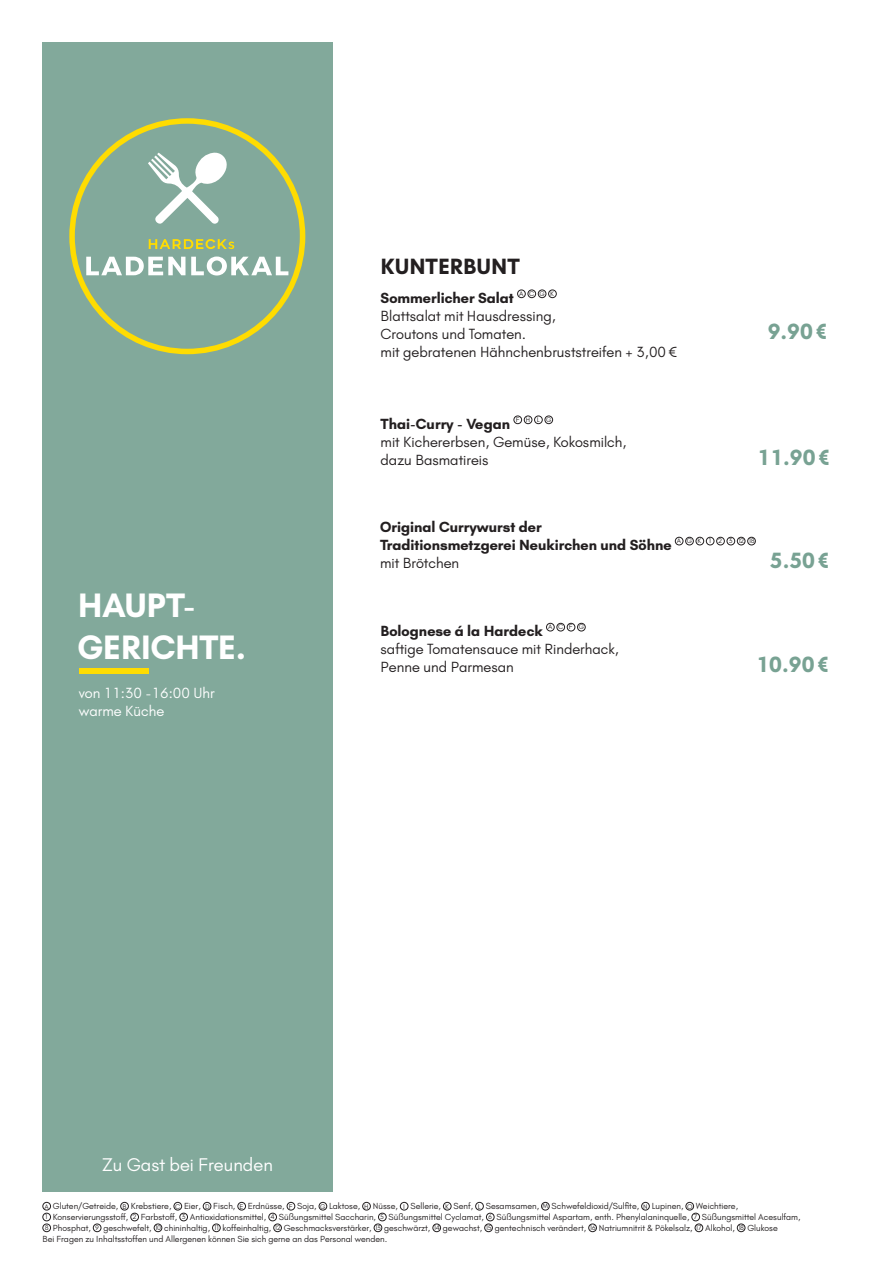
<style>
.page{position:relative;width:893px;height:1263px;background:#fff}
.page>*{position:absolute;margin:0;border:0;box-sizing:border-box;transform-origin:0 0}
.t1{font:700 34.5px/42px "Glacial Indifference";letter-spacing:-.01em;color:#fff}
.t2{font:700 22.5px "Glacial Indifference";color:#78a293}
.t3{font:700 22.5px "Glacial Indifference";color:#231f20}
.t4{font:18.75px "Glacial Indifference";color:#fff}
.t5{font:15px/18px "Glacial Indifference";color:#231f20}
.t6{font:700 15px/18px "Glacial Indifference";color:#231f20}
.t7{font:15px/18px "Glacial Indifference";color:#fff}
.t8{font:9px/10.8px "Glacial Indifference";color:#231f20}
.t9{font:6.9px "Glacial Indifference";letter-spacing:.805em;color:#231f20}
.s1{font-size:6.9px}
</style>
<div class="page">
<div style="left:43px;top:43px;width:290px;height:1149px;background:#82a99b"></div>
<div style="left:43px;top:1202px;width:8px;height:8px;border:1px solid #231f20;border-radius:50%"></div>
<div style="left:120px;top:1202px;width:9px;height:8px;border:1px solid #231f20;border-radius:50%"></div>
<div style="left:174px;top:1202px;width:8px;height:8px;border:1px solid #231f20;border-radius:50%"></div>
<div style="left:203px;top:1202px;width:8px;height:8px;border:1px solid #231f20;border-radius:50%"></div>
<div style="left:237px;top:1202px;width:9px;height:8px;border:1px solid #231f20;border-radius:50%"></div>
<div style="left:287px;top:1202px;width:8px;height:8px;border:1px solid #231f20;border-radius:50%"></div>
<div style="left:319px;top:1202px;width:8px;height:8px;border:1px solid #231f20;border-radius:50%"></div>
<div style="left:362px;top:1202px;width:9px;height:8px;border:1px solid #231f20;border-radius:50%"></div>
<div style="left:400px;top:1202px;width:8px;height:8px;border:1px solid #231f20;border-radius:50%"></div>
<div style="left:443px;top:1202px;width:8px;height:8px;border:1px solid #231f20;border-radius:50%"></div>
<div style="left:475px;top:1202px;width:9px;height:8px;border:1px solid #231f20;border-radius:50%"></div>
<div style="left:541px;top:1202px;width:9px;height:8px;border:1px solid #231f20;border-radius:50%"></div>
<div style="left:641px;top:1202px;width:9px;height:8px;border:1px solid #231f20;border-radius:50%"></div>
<div style="left:686px;top:1202px;width:8px;height:8px;border:1px solid #231f20;border-radius:50%"></div>
<div style="left:43px;top:1213px;width:8px;height:8px;border:1px solid #231f20;border-radius:50%"></div>
<div style="left:130px;top:1213px;width:9px;height:8px;border:1px solid #231f20;border-radius:50%"></div>
<div style="left:179px;top:1213px;width:9px;height:8px;border:1px solid #231f20;border-radius:50%"></div>
<div style="left:268px;top:1213px;width:9px;height:8px;border:1px solid #231f20;border-radius:50%"></div>
<div style="left:378px;top:1213px;width:8px;height:8px;border:1px solid #231f20;border-radius:50%"></div>
<div style="left:486px;top:1213px;width:8px;height:8px;border:1px solid #231f20;border-radius:50%"></div>
<div style="left:692px;top:1213px;width:8px;height:8px;border:1px solid #231f20;border-radius:50%"></div>
<div style="left:43px;top:1224px;width:8px;height:8px;border:1px solid #231f20;border-radius:50%"></div>
<div style="left:93px;top:1224px;width:8px;height:8px;border:1px solid #231f20;border-radius:50%"></div>
<div style="left:154px;top:1224px;width:8px;height:8px;border:1px solid #231f20;border-radius:50%"></div>
<div style="left:212px;top:1224px;width:9px;height:8px;border:1px solid #231f20;border-radius:50%"></div>
<div style="left:273px;top:1224px;width:9px;height:8px;border:1px solid #231f20;border-radius:50%"></div>
<div style="left:374px;top:1224px;width:8px;height:8px;border:1px solid #231f20;border-radius:50%"></div>
<div style="left:433px;top:1224px;width:8px;height:8px;border:1px solid #231f20;border-radius:50%"></div>
<div style="left:484px;top:1224px;width:9px;height:8px;border:1px solid #231f20;border-radius:50%"></div>
<div style="left:588px;top:1224px;width:9px;height:8px;border:1px solid #231f20;border-radius:50%"></div>
<div style="left:695px;top:1224px;width:8px;height:8px;border:1px solid #231f20;border-radius:50%"></div>
<div style="left:737px;top:1224px;width:8px;height:8px;border:1px solid #231f20;border-radius:50%"></div>
<div style="left:517px;top:290px;width:9px;height:8px;border:1px solid #231f20;border-radius:50%"></div>
<div style="left:528px;top:290px;width:8px;height:8px;border:1px solid #231f20;border-radius:50%"></div>
<div style="left:538px;top:290px;width:8px;height:8px;border:1px solid #231f20;border-radius:50%"></div>
<div style="left:548px;top:290px;width:9px;height:8px;border:1px solid #231f20;border-radius:50%"></div>
<div style="left:514px;top:416px;width:8px;height:8px;border:1px solid #231f20;border-radius:50%"></div>
<div style="left:524px;top:416px;width:8px;height:8px;border:1px solid #231f20;border-radius:50%"></div>
<div style="left:534px;top:416px;width:9px;height:8px;border:1px solid #231f20;border-radius:50%"></div>
<div style="left:545px;top:416px;width:8px;height:8px;border:1px solid #231f20;border-radius:50%"></div>
<div style="left:546px;top:623px;width:8px;height:8px;border:1px solid #231f20;border-radius:50%"></div>
<div style="left:557px;top:623px;width:8px;height:8px;border:1px solid #231f20;border-radius:50%"></div>
<div style="left:567px;top:623px;width:8px;height:8px;border:1px solid #231f20;border-radius:50%"></div>
<div style="left:577px;top:623px;width:9px;height:8px;border:1px solid #231f20;border-radius:50%"></div>
<div style="left:675px;top:537px;width:8px;height:8px;border:1px solid #231f20;border-radius:50%"></div>
<div style="left:685px;top:537px;width:9px;height:8px;border:1px solid #231f20;border-radius:50%"></div>
<div style="left:696px;top:537px;width:8px;height:8px;border:1px solid #231f20;border-radius:50%"></div>
<div style="left:706px;top:537px;width:8px;height:8px;border:1px solid #231f20;border-radius:50%"></div>
<div style="left:716px;top:537px;width:9px;height:8px;border:1px solid #231f20;border-radius:50%"></div>
<div style="left:727px;top:537px;width:8px;height:8px;border:1px solid #231f20;border-radius:50%"></div>
<div style="left:737px;top:537px;width:8px;height:8px;border:1px solid #231f20;border-radius:50%"></div>
<div style="left:747px;top:537px;width:9px;height:8px;border:1px solid #231f20;border-radius:50%"></div>
<div style="left:79px;top:668px;width:69px;height:6px;background:#ffdc01"></div>
<svg style="left:69px;top:118px;width:236px;height:236px"></svg>
<svg style="left:148px;top:152px;width:79px;height:72px"></svg>
<svg style="left:149px;top:239px;width:85px;height:10px"></svg>
<svg style="left:86px;top:257px;width:99px;height:18px"></svg>
<svg style="left:191px;top:256px;width:97px;height:19px"></svg>
<h2 class="t3" style="left:381px;top:253px;width:141px">KUNTERBUNT</h2>
<h3 class="t6" style="left:381px;top:289px;width:135px">Sommerlicher Salat</h3>
<p class="t9" style="left:519px;top:290px;width:36px">AC GK</p>
<h3 class="t5" style="left:381px;top:307px;width:177px">Blattsalat mit Hausdressing,<br>Croutons und Tomaten.</h3>
<h3 class="t5" style="left:381px;top:343px;width:298px">mit gebratenen Hähnchenbruststreifen + 3,00€</h3>
<h3 class="t6" style="left:381px;top:415px;width:131px">Thai-Curry - Vegan</h3>
<p class="t9" style="left:516px;top:416px;width:37px">FHL G</p>
<h3 class="t5" style="left:381px;top:433px;width:248px">mit Kichererbsen, Gemüse, Kokosmilch, dazu Basmatireis</h3>
<h2 class="t2" style="left:768px;top:318px;width:61px">9.90€</h2>
<h2 class="t2" style="left:757px;top:444px;width:74px">11.90€</h2>
<h1 class="t1" style="left:78px;top:584px;width:170px">HAUPT-<br>GERICHTE.</h1>
<h3 class="t7" style="left:79px;top:684px;width:138px">von 11:30 -16:00 Uhr warme Küche</h3>
<h3 class="t6" style="left:380px;top:518px;width:293px">Original Currywurst der<br>Traditionsmetzgerei Neukirchen und Söhne</h3>
<p class="t9" style="left:677px;top:537px;width:79px">A GK 1 2 31218</p>
<h3 class="t5" style="left:380px;top:554px;width:81px">mit Brötchen</h3>
<h2 class="t2" style="left:770px;top:547px;width:61px">5.50€</h2>
<h3 class="t6" style="left:381px;top:622px;width:164px">Bolognese á la Hardeck</h3>
<p class="t9" style="left:548px;top:623px;width:37px">ACFG</p>
<h3 class="t5" style="left:381px;top:640px;width:240px">saftige Tomatensauce mit Rinderhack,<br>Penne und Parmesan</h3>
<h2 class="t2" style="left:756px;top:651px;width:74px">10.90€</h2>
<h3 class="t4" style="left:102px;top:1153px;width:172px">Zu Gast bei Freunden</h3>
<p class="t8" style="left:43px;top:1201px;width:760px"><span class="s1">A</span> Gluten/Getreide, <span class="s1">B</span> Krebstiere, <span class="s1">C</span> Eier, <span class="s1">D</span> Fisch, <span class="s1">E</span> Erdnüsse, <span class="s1">F</span> Soja, <span class="s1">G</span> Laktose, <span class="s1">H</span> Nüsse, <span class="s1">I</span> Sellerie, <span class="s1">K</span> Senf, <span class="s1">L</span> Sesamsamen, <span class="s1">M</span> Schwefeldioxid/Sulfite, <span class="s1">N</span> Lupinen, <span class="s1">O</span> Weichtiere,<br><span class="s1">1</span> Konservierungsstoff, <span class="s1">2</span> Farbstoff, <span class="s1">3</span> Antioxidationsmittel, <span class="s1">4</span> Süßungsmittel Saccharin, <span class="s1">5</span> Süßungsmittel Cyclamat, <span class="s1">6</span> Süßungsmittel Aspartam, enth. Phenylalaninquelle, <span class="s1">7</span> Süßungsmittel Acesulfam, <span class="s1">8</span> Phosphat, <span class="s1">9</span> geschwefelt, <span class="s1">10</span> chininhaltig, <span class="s1">11</span> koffeinhaltig, <span class="s1">12</span> Geschmacksverstärker, <span class="s1">13</span> geschwärzt, <span class="s1">14</span> gewachst, <span class="s1">15</span> gentechnisch verändert, <span class="s1">16</span> Natriumnitrit &amp; Pökelsalz, <span class="s1">17</span> Alkohol, <span class="s1">18</span> Glukose<br>Bei Fragen zu Inhaltsstoffen und Allergenen können Sie sich gerne an das Personal wenden.</p>
</div>
